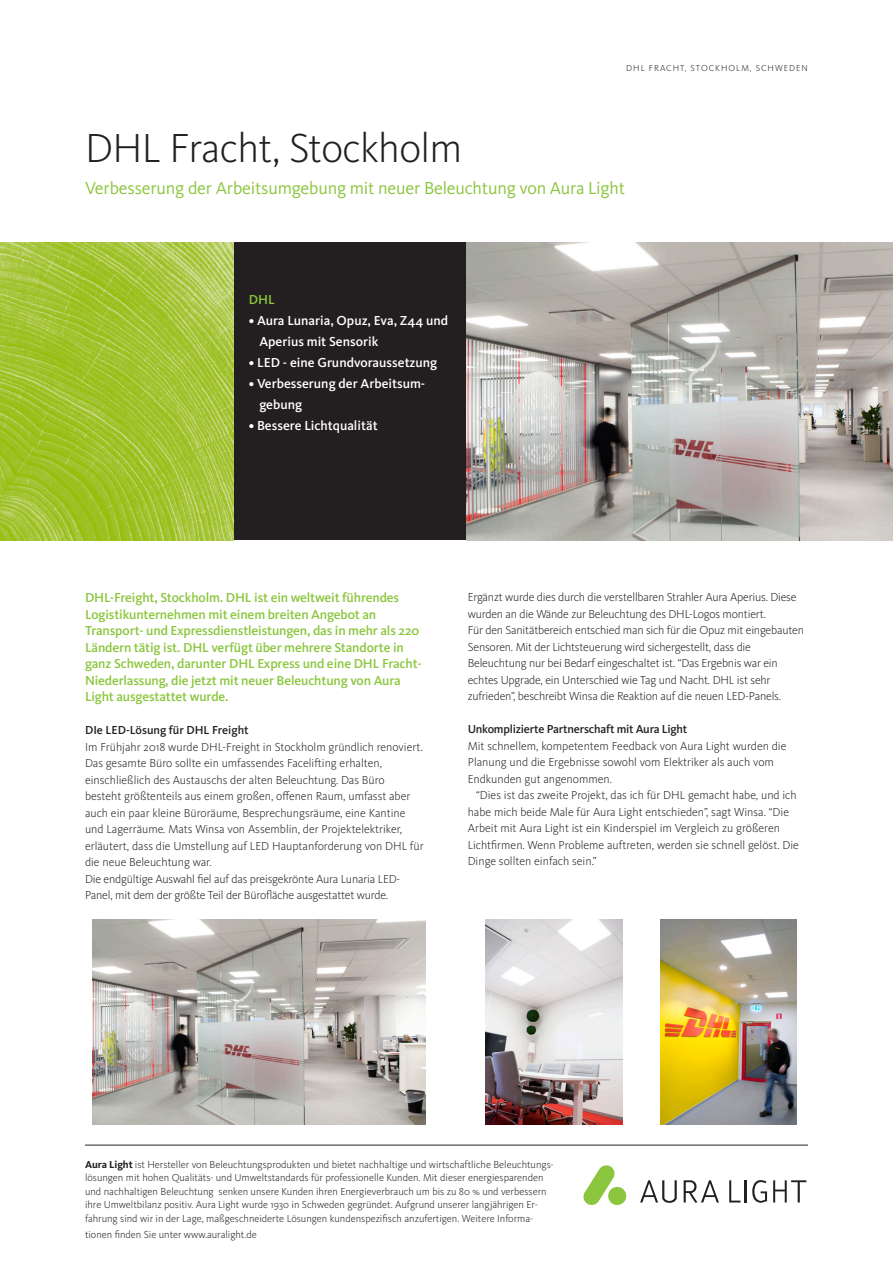
<style>
.page{position:relative;width:893px;height:1263px;background:#fff}
.page>*{position:absolute;margin:0;border:0;box-sizing:border-box;transform-origin:0 0}
.t1{font:300 42px "Kievit Pro";letter-spacing:-.015em;color:#231f20}
.t2{font:18px "Kievit Pro";letter-spacing:-.01em;color:#8bc63e}
.Intro_text{font:500 13.5px/16.5px "Kievit Pro";letter-spacing:-.01em;color:#8bc63e}
.Intro_text-2{font:500 13.5px/21px "Kievit Pro";color:#fff}
.Intro_text-3{font:300 12px/16.5px "Kievit Pro";color:#231f20}
.Intro_text-4{font:500 12px "Kievit Pro";letter-spacing:-.015em;color:#231f20}
.t3{font:300 10.5px/13.5px "Kievit Pro";color:#231f20}
.t4{font:300 9px "Kievit Pro";letter-spacing:.11em;color:#231f20}
.s1{font-weight:500}
.s2{font-weight:700}
</style>
<div class="page">
<div style="left:234px;top:242px;width:235px;height:298px;background:#231f20"></div>
<svg style="left:583px;top:1165px;width:44px;height:40px"></svg>
<svg style="left:684px;top:1180px;width:35px;height:23px"></svg>
<svg style="left:640px;top:1180px;width:37px;height:23px"></svg>
<hr style="left:745px;top:1180px;width:2px;height:22px;background:#231f20">
<svg style="left:729px;top:1180px;width:11px;height:22px"></svg>
<svg style="left:773px;top:1180px;width:33px;height:22px"></svg>
<svg style="left:752px;top:1180px;width:15px;height:23px"></svg>
<hr style="left:85px;top:1145px;width:723px;height:1px;background:#231f20">
<img style="left:467px;top:242px;width:426px;height:298px">
<img style="left:660px;top:920px;width:137px;height:205px">
<img style="left:486px;top:920px;width:136px;height:205px">
<img style="left:92px;top:919px;width:333px;height:206px">
<img style="left:0;top:242px;width:234px;height:298px">
<p class="t4" style="left:626px;top:62px;width:183px">DHL FRACHT, STOCKHOLM, SCHWEDEN</p>
<p class="t1" style="left:85px;top:123px;width:379px">DHL Fracht, Stockholm</p>
<p class="t2" style="left:85px;top:178px;width:541px">Verbesserung der Arbeitsumgebung mit neuer Beleuchtung von Aura Light</p>
<p class="Intro_text" style="left:249px;top:292px;width:28px">DHL</p>
<p class="Intro_text-2" style="left:259px;top:310px;width:190px;text-indent:-11px">• Aura Lunaria, Opuz, Eva, Z44 und<br>Aperius mit Sensorik</p>
<p class="Intro_text-2" style="left:249px;top:352px;width:190px">• LED - eine Grundvoraussetzung</p>
<p class="Intro_text-2" style="left:259px;top:373px;width:167px;text-indent:-11px">• Verbesserung der Arbeitsum&shy;gebung</p>
<p class="Intro_text-2" style="left:249px;top:415px;width:130px">• Bessere Lichtqualität</p>
<p class="Intro_text" style="left:85px;top:590px;width:338px">DHL-Freight, Stockholm. DHL ist ein weltweit führendes Logistikunternehmen mit einem breiten Angebot an Transport- und Expressdienstleistungen, das in mehr als 220<br>Ländern tätig ist. DHL verfügt über mehrere Standorte in ganz Schweden, darunter DHL Express und eine DHL Fracht-Niederlassung, die jetzt mit neuer Beleuchtung von Aura Light ausgestattet wurde.</p>
<p class="Intro_text-3" style="left:85px;top:722px;width:340px"><span class="s1">DIe LED-Lösung für DHL Freight<br></span>Im Frühjahr 2018 wurde DHL-Freight in Stockholm gründlich renoviert.<br>Das gesamte Büro sollte ein umfassendes Facelifting erhalten, einschließlich des Austauschs der alten Beleuchtung. Das Büro besteht größtenteils aus einem großen, offenen Raum, umfasst aber auch ein paar kleine Büroräume, Besprechungsräume, eine Kantine und Lagerräume. Mats Winsa von Assemblin, der Projektelektriker, erläutert, dass die Umstellung auf LED Hauptanforderung von DHL für die neue Beleuchtung war.<br>Die endgültige Auswahl fiel auf das preisgekrönte Aura Lunaria LED-Panel, mit dem der größte Teil der Bürofläche ausgestattet wurde.</p>
<p class="Intro_text-3" style="left:468px;top:589px;width:330px">Ergänzt wurde dies durch die verstellbaren Strahler Aura Aperius. Diese wurden an die Wände zur Beleuchtung des DHL-Logos montiert.</p>
<p class="Intro_text-3" style="left:468px;top:622px;width:338px">Für den Sanitätbereich entschied man sich für die Opuz mit eingebauten Sensoren. Mit der Lichtsteuerung wird sichergestellt, dass die Beleuchtung nur bei Bedarf eingeschaltet ist. “Das Ergebnis war ein echtes Upgrade, ein Unterschied wie Tag und Nacht. DHL ist sehr zufrieden”, beschreibt Winsa die Reaktion auf die neuen LED-Panels.</p>
<p class="Intro_text-4" style="left:468px;top:722px;width:221px">Unkomplizierte Partnerschaft mit Aura Light</p>
<p class="Intro_text-3" style="left:468px;top:737px;width:320px">Mit schnellem, kompetentem Feedback von Aura Light wurden die</p>
<p class="Intro_text-3" style="left:468px;top:754px;width:308px">Planung und die Ergebnisse sowohl vom Elektriker als auch vom</p>
<p class="Intro_text-3" style="left:468px;top:770px;width:146px">Endkunden gut angenommen.</p>
<p class="Intro_text-3" style="left:476px;top:787px;width:322px">“Dies ist das zweite Projekt, das ich für DHL gemacht habe, und ich</p>
<p class="Intro_text-3" style="left:468px;top:803px;width:323px">habe mich beide Male für Aura Light entschieden”, sagt Winsa. “Die</p>
<p class="Intro_text-3" style="left:468px;top:820px;width:314px">Arbeit mit Aura Light ist ein Kinderspiel im Vergleich zu größeren</p>
<p class="Intro_text-3" style="left:468px;top:836px;width:333px">Lichtfirmen. Wenn Probleme auftreten, werden sie schnell gelöst. Die</p>
<p class="Intro_text-3" style="left:468px;top:853px;width:130px">Dinge sollten einfach sein.”</p>
<p class="t3" style="left:85px;top:1157px;width:470px"><span class="s2">Aura Light</span> ist Hersteller von Beleuchtungsprodukten und bietet nachhaltige und wirtschaftliche Beleuchtungs&shy;lösungen mit hohen Qualitäts- und Umweltstandards für professionelle Kunden. Mit dieser energiesparenden und nachhaltigen Beleuchtung senken unsere Kunden ihren Energieverbrauch um bis zu 80 % und verbessern ihre Umweltbilanz positiv. Aura Light wurde 1930 in Schweden gegründet. Aufgrund unserer langjährigen Er&shy;fahrung sind wir in der Lage, maßgeschneiderte Lösungen kundenspezifisch anzufertigen. Weitere Informa-</p>
<p class="t3" style="left:85px;top:1228px;width:173px">tionen finden Sie unter www.auralight.de</p>
</div>
